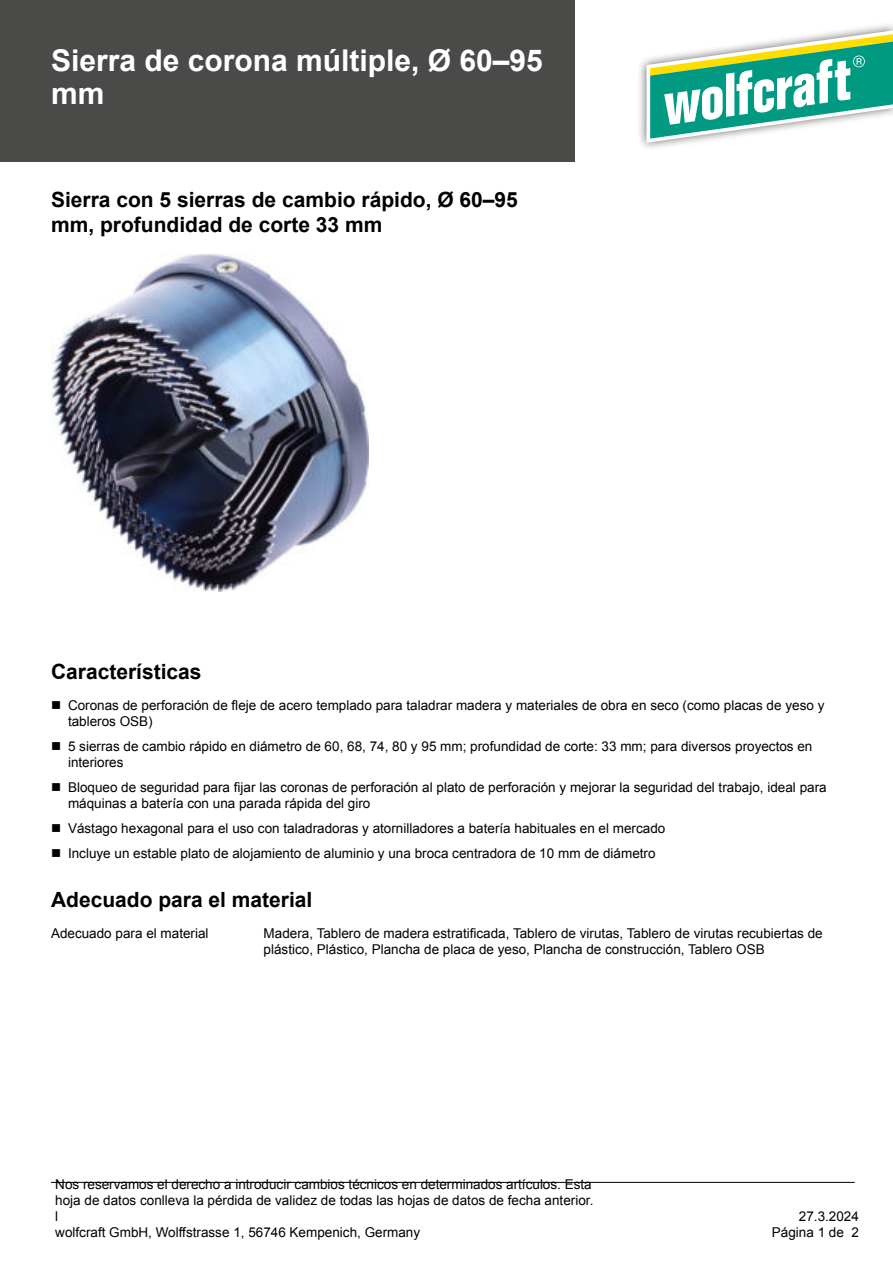
<style>
.page{position:relative;width:893px;height:1263px;background:#fff}
.page>*{position:absolute;margin:0;border:0;box-sizing:border-box;transform-origin:0 0}
.t1{font:700 30px/33px "Arial";color:#fff}
.t2{font:700 21px/25.2px "Arial";color:#000}
.t3{font:13.5px/16.2px "Arial";color:#000}
</style>
<div class="page">
<div style="left:0;top:0;width:574px;height:162px;background:#4a4a49"></div>
<hr style="left:51px;top:1182px;width:804px;height:1px;background:#000">
<div style="left:637px;top:22px;width:255px;height:130px;background:#000;opacity:.6"></div>
<svg style="left:646px;top:30px;width:247px;height:113px"></svg>
<img style="left:51px;top:253px;width:317px;height:338px">
<h1 class="t1" style="left:51px;top:46px;width:493px">Sierra de corona múltiple, Ø 60–95 mm</h1>
<h2 class="t2" style="left:51px;top:188px;width:468px">Sierra con 5 sierras de cambio rápido, Ø 60–95 mm, profundidad de corte 33 mm</h2>
<h2 class="t2" style="left:51px;top:661px;width:152px">Características</h2>
<p class="t3" style="left:68px;top:697px;width:758px">Coronas de perforación de fleje de acero templado para taladrar madera y materiales de obra en seco (como placas de yeso y tableros OSB)</p>
<p class="t3" style="left:68px;top:739px;width:746px">5 sierras de cambio rápido en diámetro de 60, 68, 74, 80 y 95 mm; profundidad de corte: 33 mm; para diversos proyectos en interiores</p>
<p class="t3" style="left:68px;top:779px;width:760px">Bloqueo de seguridad para fijar las coronas de perforación al plato de perforación y mejorar la seguridad del trabajo, ideal para máquinas a batería con una parada rápida del giro</p>
<p class="t3" style="left:68px;top:817px;width:599px;line-height:24.8px">Vástago hexagonal para el uso con taladradoras y atornilladores a batería habituales en el mercado<br>Incluye un estable plato de alojamiento de aluminio y una broca centradora de 10 mm de diámetro</p>
<h2 class="t2" style="left:51px;top:888px;width:263px">Adecuado para el material</h2>
<p class="t3" style="left:51px;top:926px;width:159px">Adecuado para el material</p>
<p class="t3" style="left:264px;top:925px;width:561px">Madera, Tablero de madera estratificada, Tablero de virutas, Tablero de virutas recubiertas de plástico, Plástico, Plancha de placa de yeso, Plancha de construcción, Tablero OSB</p>
<p class="t3" style="left:55px;top:1177px;width:540px">Nos reservamos el derecho a introducir cambios técnicos en determinados artículos. Esta hoja de datos conlleva la pérdida de validez de todas las hojas de datos de fecha anterior. l<br>wolfcraft GmbH, Wolffstrasse 1, 56746 Kempenich, Germany</p>
<p class="t3" style="left:772px;top:1209px;width:89px;text-align:right">27.3.2024<br>Página 1 de 2</p>
</div>
